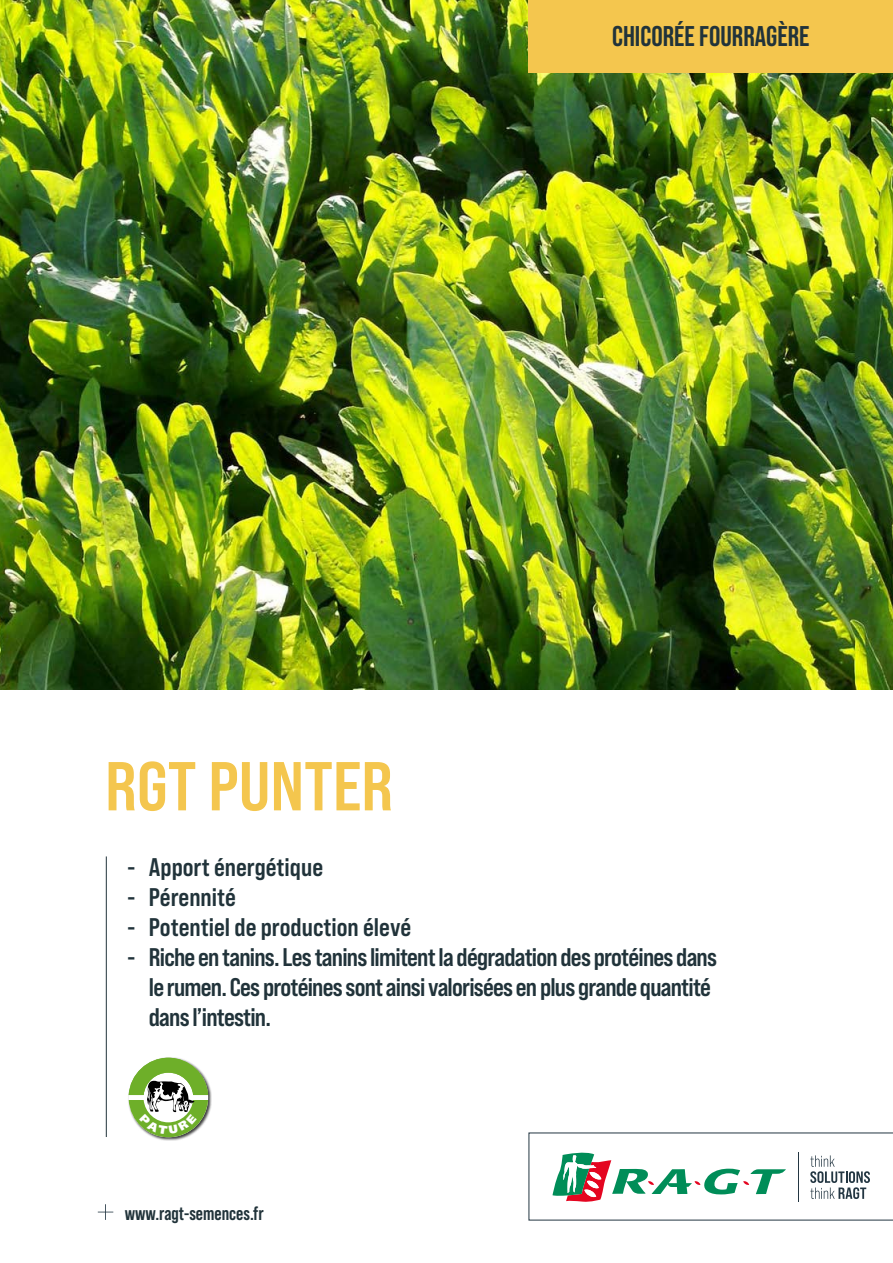
<style>
.page{position:relative;width:893px;height:1263px;background:#fff}
.page>*{position:absolute;margin:0;border:0;box-sizing:border-box;transform-origin:0 0}
.t1{font:69px "Bebas Neue Pro Sm E Bd";color:#f4c64e}
.t2{font:700 28.5px "Bebas Neue Pro";color:#21333a}
.t3{font:25.5px/30px "Bebas Neue Pro Sm E Bd";letter-spacing:-.03em;color:#21333a}
.t4{font:25.5px "Bebas Neue Pro Sm E Bd";color:#21333a}
.t5{font:700 19.2px "Bebas Neue Pro";color:#21333a}
</style>
<div class="page">
<svg style="left:528px;top:1132px;width:365px;height:89px"></svg>
<svg style="left:98px;top:1204px;width:15px;height:16px"></svg>
<img style="left:0;top:0;width:893px;height:690px">
<div style="left:529px;top:0;width:364px;height:73px;background:#f4c64e"></div>
<hr style="left:106px;top:856px;width:1px;height:281px;background:#21333a">
<div style="left:128px;top:1057px;width:84px;height:84px;background:#000;opacity:.75"></div>
<svg style="left:129px;top:1058px;width:79px;height:79px"></svg>
<p class="t2" style="left:612px;top:20px;width:199px">CHICORÉE FOURRAGÈRE</p>
<h1 class="t1" style="left:105px;top:745px;width:289px">RGT PUNTER</h1>
<p class="t4" style="left:128px;top:851px;width:197px">- Apport énergétique</p>
<p class="t4" style="left:128px;top:881px;width:110px">- Pérennité</p>
<p class="t4" style="left:128px;top:911px;width:285px">- Potentiel de production élevé</p>
<p class="t3" style="left:149px;top:941px;width:570px;text-indent:-21px">- Riche en tanins. Les tanins limitent la dégradation des protéines dans le rumen. Ces protéines sont ainsi valorisées en plus grande quantité dans l’intestin.</p>
<p class="t5" style="left:125px;top:1202px;width:140px">www.ragt-semences.fr</p>
</div>
